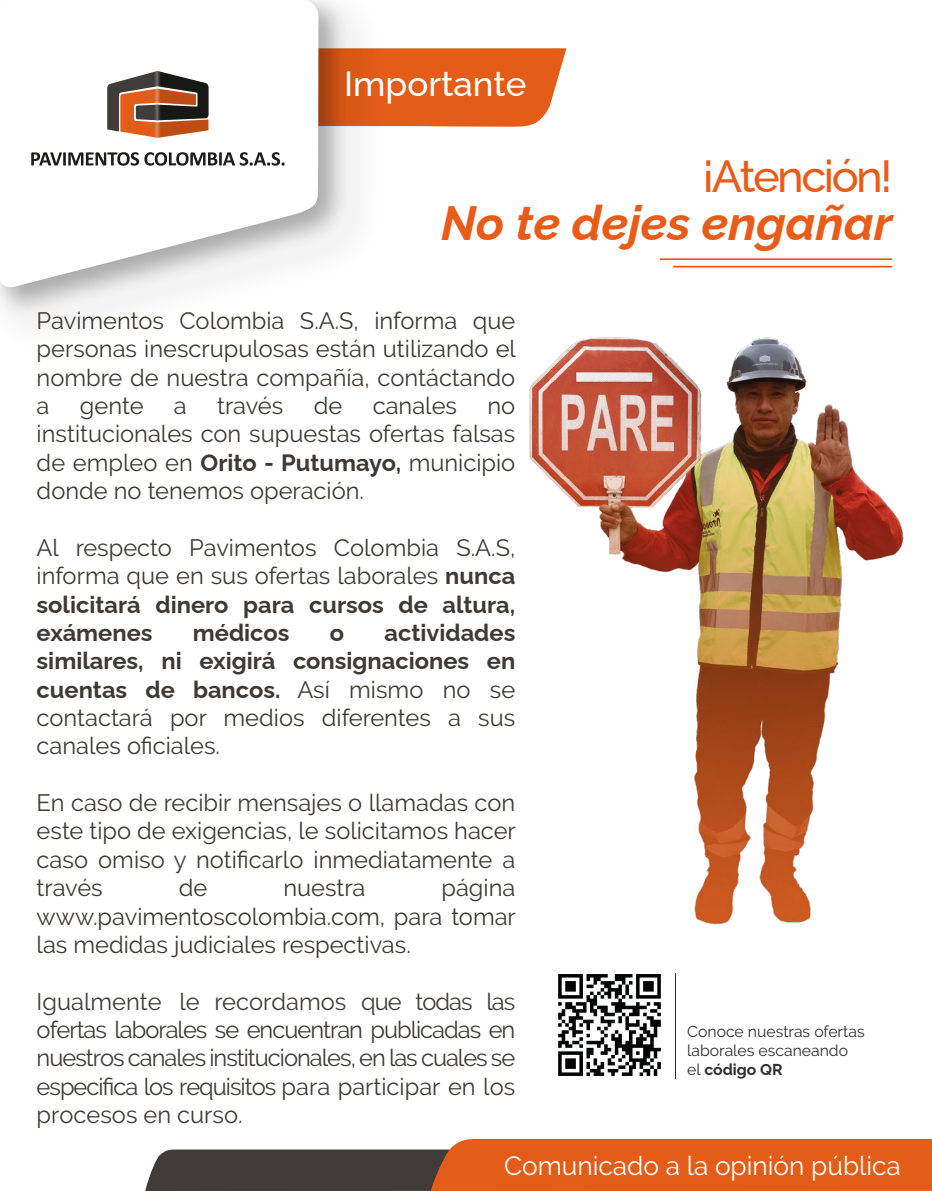
<style>
.page{position:relative;width:932px;height:1191px;background:#fff}
.page>*{position:absolute;margin:0;border:0;box-sizing:border-box;transform-origin:0 0}
.t1{font:italic 700 48.12px "Raleway";color:#e95b18}
.t2{font:500 45.15px "Raleway";letter-spacing:-.055em;color:#e95b18}
.t3{font:500 35px "Raleway";color:#fff}
.t4{font:26.25px "Raleway";color:#fff}
.t5{font:23.62px/28.3px "Raleway";color:#3e3935;text-align:justify}
.t6{font:23.62px/28.3px "Raleway";color:#3e3b38;text-align:justify}
.t7{font:700 23.62px/28.3px "Raleway";color:#3e3935;text-align:justify}
.t8{font:15.75px/18.9px "Raleway";color:#2f2f2f}
.s1{font-weight:700}
.s2{font-weight:400}
</style>
<div class="page">
<img style="left:0;top:0;width:356px;height:322px">
<svg style="left:0;top:0;width:318px;height:289px"></svg>
<svg style="left:60px;top:48px;width:506px;height:90px"></svg>
<img style="left:93px;top:6px;width:129px;height:195px">
<svg style="left:31px;top:152px;width:253px;height:14px"></svg>
<hr style="left:673px;top:266px;width:219px;height:1px;background:#e95b18">
<hr style="left:660px;top:258px;width:232px;height:2px;background:#e95b18">
<svg style="left:145px;top:1139px;width:787px;height:52px;background:#b66136"></svg>
<img style="left:529px;top:337px;width:375px;height:588px">
<img style="left:558px;top:974px;width:103px;height:102px">
<hr style="left:675px;top:973px;width:1px;height:106px;background:#2f2f2f">
<h3 class="t3" style="left:344px;top:56px;width:184px">Importante</h3>
<h2 class="t2" style="left:702px;top:140px;width:191px">¡Atención!</h2>
<h1 class="t1" style="left:441px;top:185px;width:453px">No te dejes engañar</h1>
<p class="t5" style="left:37px;top:306px;width:481px">Pavimentos Colombia S.A.S, informa que personas inescrupulosas están utilizando el nombre de nuestra compañía, contáctando a</p>
<p class="t5" style="left:80px;top:391px;width:65px">gente</p>
<p class="t5" style="left:174px;top:391px;width:14px">a</p>
<p class="t5" style="left:217px;top:391px;width:68px">través</p>
<p class="t5" style="left:314px;top:391px;width:30px">de</p>
<p class="t5" style="left:373px;top:391px;width:86px">canales</p>
<p class="t5" style="left:37px;top:391px;width:480px;text-indent:451px">no institucionales con supuestas ofertas falsas de empleo en <span class="s1">Orito - Putumayo,</span> municipio donde no tenemos operación.</p>
<p class="t5" style="left:37px;top:533px;width:480px">Al respecto Pavimentos Colombia S.A.S, informa que en sus ofertas laborales <span class="s1">nunca solicitará dinero para cursos de altura, exámenes</span></p>
<p class="t7" style="left:37px;top:616px;width:480px;text-indent:348px">actividades similares, ni exigirá consignaciones en cuentas de bancos. <span class="s2">Así mismo no se contactará por medios diferentes a sus canales oficiales.</span></p>
<p class="t5" style="left:37px;top:788px;width:481px">En caso de recibir mensajes o llamadas con este tipo de exigencias, le solicitamos hacer caso omiso y notificarlo inmediatamente a través</p>
<p class="t7" style="left:193px;top:616px;width:98px">médicos</p>
<p class="t7" style="left:330px;top:616px;width:16px">o</p>
<p class="t5" style="left:37px;top:873px;width:481px;text-indent:405px">página www.pavimentoscolombia.com, para tomar las medidas judiciales respectivas.</p>
<p class="t6" style="left:37px;top:987px;width:480px">Igualmente le recordamos que todas las ofertas laborales se encuentran publicadas en nuestros canales institucionales, en las cuales se especifica los requisitos para participar en los procesos en curso.</p>
<p class="t5" style="left:179px;top:873px;width:30px">de</p>
<p class="t5" style="left:283px;top:873px;width:84px">nuestra</p>
<p class="t8" style="left:687px;top:1022px;width:179px">Conoce nuestras ofertas laborales escaneando el <span class="s1">código QR</span></p>
<p class="t4" style="left:504px;top:1151px;width:398px">Comunicado a la opinión pública</p>
</div>
